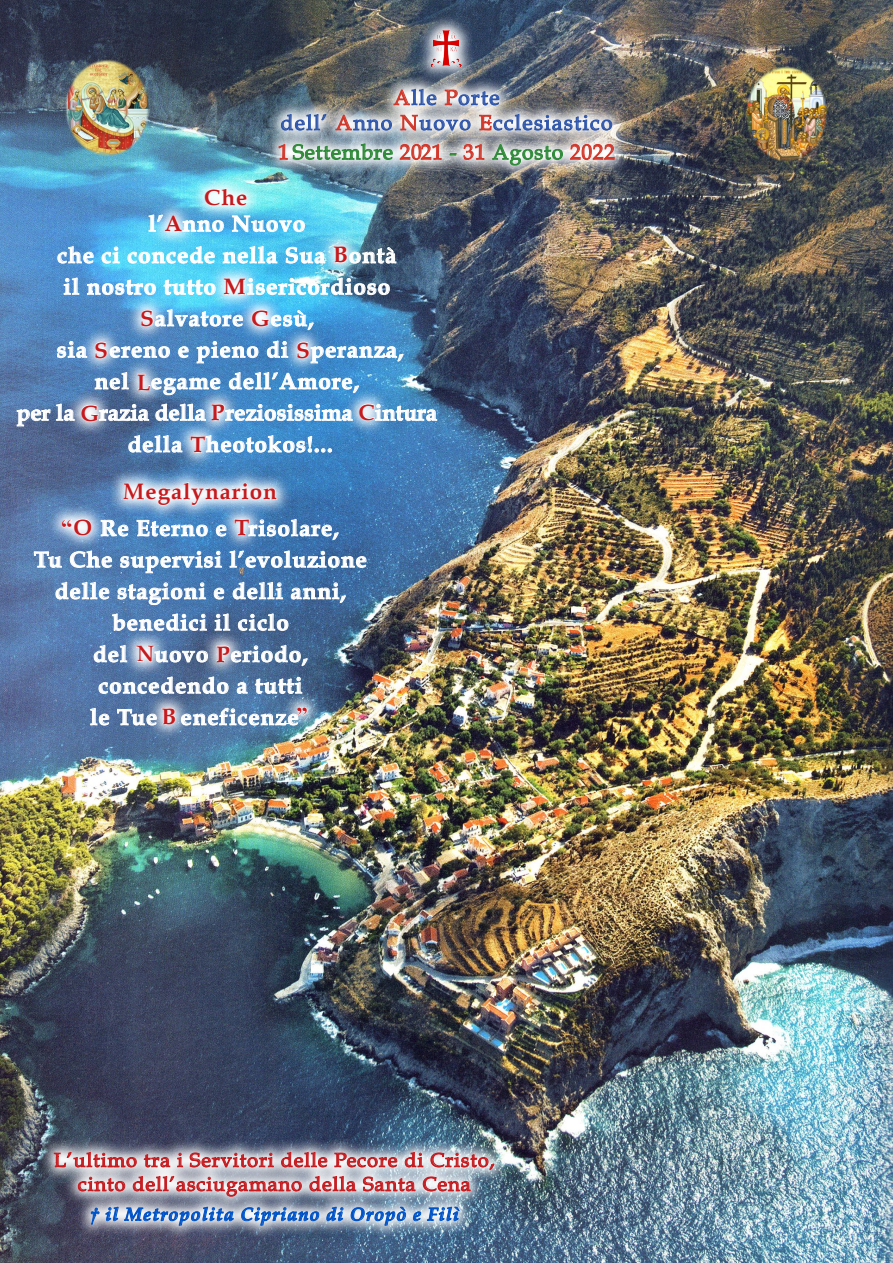
<style>
.page{position:relative;width:893px;height:1263px;background:#fff}
.page>*{position:absolute;margin:0;border:0;box-sizing:border-box;transform-origin:0 0}
.t1{font:22.5px "SK Book Antiqua Pol Uni W Bold";letter-spacing:.04em;color:#fff}
.t2{font:22.5px "SK Book Antiqua Pol Uni W Bold";color:#fff}
.t3{font:22.5px "SK Book Antiqua Pol Uni W Bold";letter-spacing:.04em;color:#c51b1f}
.t4{font:21px "SK Book Antiqua Pol Uni W";letter-spacing:.07em;color:#2f56aa}
.t5{font:21px "SK Book Antiqua Pol Uni W";letter-spacing:.04em;color:#2f8a39}
.t6{font:19.5px "SK Book Antiqua Pol Uni W";letter-spacing:.05em;color:#c51b1f}
.t7{font:italic 700 18px "Palatino Linotype";letter-spacing:.05em;color:#0053c7}
.s1{color:#d1382b}
.s2{color:#c51b1f}
.s3{font-family:"Times New Roman";font-weight:700;color:#c51b1f}
.s4{font-family:"CTOS New Times Bold Italic Test 1";font-weight:400;font-style:normal}
</style>
<div class="page">
<img style="left:0;top:0;width:893px;height:1263px">
<img style="left:39px;top:1137px;width:471px;height:104px">
<img style="left:54px;top:1123px;width:441px;height:74px">
<svg style="left:91px;top:1204px;width:143px;height:22px"></svg>
<svg style="left:241px;top:1207px;width:79px;height:19px"></svg>
<svg style="left:326px;top:1206px;width:18px;height:16px"></svg>
<svg style="left:350px;top:1206px;width:56px;height:20px"></svg>
<svg style="left:413px;top:1204px;width:47px;height:18px"></svg>
<svg style="left:190px;top:173px;width:72px;height:48px"></svg>
<svg style="left:205px;top:187px;width:42px;height:19px"></svg>
<svg style="left:108px;top:468px;width:185px;height:14px"></svg>
<svg style="left:56px;top:582px;width:53px;height:17px"></svg>
<svg style="left:118px;top:582px;width:88px;height:23px"></svg>
<svg style="left:214px;top:588px;width:10px;height:11px"></svg>
<svg style="left:233px;top:582px;width:50px;height:17px"></svg>
<svg style="left:291px;top:582px;width:55px;height:21px"></svg>
<svg style="left:112px;top:613px;width:95px;height:18px"></svg>
<svg style="left:215px;top:613px;width:15px;height:17px"></svg>
<svg style="left:238px;top:613px;width:50px;height:18px"></svg>
<svg style="left:90px;top:708px;width:19px;height:17px"></svg>
<svg style="left:121px;top:630px;width:48px;height:13px"></svg>
<svg style="left:147px;top:694px;width:44px;height:45px"></svg>
<svg style="left:117px;top:706px;width:58px;height:19px"></svg>
<svg style="left:34px;top:482px;width:332px;height:91px"></svg>
<svg style="left:201px;top:630px;width:44px;height:13px"></svg>
<svg style="left:94px;top:643px;width:214px;height:51px"></svg>
<img style="left:65px;top:59px;width:84px;height:97px">
<img style="left:746px;top:66px;width:82px;height:95px">
<img style="left:263px;top:74px;width:367px;height:107px">
<img style="left:278px;top:58px;width:337px;height:113px">
<svg style="left:416px;top:14px;width:60px;height:68px"></svg>
<img style="left:431px;top:30px;width:31px;height:38px">
<svg style="left:232px;top:213px;width:73px;height:19px"></svg>
<svg style="left:58px;top:246px;width:36px;height:17px"></svg>
<svg style="left:102px;top:247px;width:18px;height:16px"></svg>
<svg style="left:128px;top:246px;width:87px;height:17px"></svg>
<svg style="left:223px;top:246px;width:54px;height:17px"></svg>
<svg style="left:286px;top:244px;width:32px;height:19px"></svg>
<svg style="left:64px;top:278px;width:15px;height:17px"></svg>
<svg style="left:87px;top:280px;width:69px;height:15px"></svg>
<svg style="left:164px;top:276px;width:45px;height:19px"></svg>
<svg style="left:57px;top:341px;width:23px;height:17px"></svg>
<svg style="left:178px;top:346px;width:10px;height:12px"></svg>
<svg style="left:197px;top:341px;width:61px;height:22px"></svg>
<svg style="left:267px;top:341px;width:15px;height:17px"></svg>
<svg style="left:95px;top:373px;width:27px;height:16px"></svg>
<svg style="left:229px;top:372px;width:130px;height:21px"></svg>
<svg style="left:17px;top:409px;width:33px;height:17px"></svg>
<svg style="left:56px;top:404px;width:10px;height:17px"></svg>
<svg style="left:156px;top:404px;width:41px;height:17px"></svg>
<svg style="left:128px;top:435px;width:47px;height:17px"></svg>
<svg style="left:150px;top:200px;width:47px;height:47px"></svg>
<svg style="left:149px;top:215px;width:75px;height:17px"></svg>
<svg style="left:318px;top:231px;width:45px;height:47px"></svg>
<svg style="left:334px;top:247px;width:62px;height:16px"></svg>
<svg style="left:209px;top:263px;width:52px;height:46px"></svg>
<img style="left:224px;top:278px;width:166px;height:17px">
<svg style="left:126px;top:294px;width:43px;height:47px"></svg>
<svg style="left:141px;top:309px;width:95px;height:17px"></svg>
<svg style="left:236px;top:294px;width:49px;height:47px"></svg>
<svg style="left:252px;top:307px;width:62px;height:23px"></svg>
<svg style="left:80px;top:326px;width:43px;height:47px"></svg>
<svg style="left:95px;top:342px;width:75px;height:16px"></svg>
<svg style="left:282px;top:326px;width:43px;height:47px"></svg>
<svg style="left:297px;top:342px;width:106px;height:21px"></svg>
<svg style="left:122px;top:358px;width:44px;height:48px"></svg>
<svg style="left:137px;top:374px;width:83px;height:21px"></svg>
<svg style="left:66px;top:389px;width:48px;height:47px"></svg>
<svg style="left:81px;top:404px;width:68px;height:17px"></svg>
<svg style="left:197px;top:388px;width:43px;height:47px"></svg>
<svg style="left:212px;top:404px;width:132px;height:17px"></svg>
<svg style="left:344px;top:388px;width:46px;height:47px"></svg>
<svg style="left:359px;top:402px;width:78px;height:19px"></svg>
<svg style="left:175px;top:421px;width:46px;height:47px"></svg>
<svg style="left:190px;top:435px;width:142px;height:18px"></svg>
<svg style="left:282px;top:691px;width:40px;height:39px"></svg>
<svg style="left:181px;top:707px;width:126px;height:18px"></svg>
<p class="t3" style="left:204px;top:184px;width:45px">Che</p>
<p class="t4" style="left:394px;top:85px;width:107px"><span class="s1">A</span>lle <span class="s1">P</span>orte</p>
<p class="t4" style="left:280px;top:110px;width:333px">dell’ <span class="s1">A</span>nno <span class="s1">N</span>uovo <span class="s1">E</span>cclesiastico</p>
<p class="t5" style="left:278px;top:140px;width:338px"><span class="s1">1</span> Settembre <span class="s1">2021</span> - <span class="s1">31</span> Agosto <span class="s1">2022</span></p>
<p class="t1" style="left:148px;top:210px;width:158px">l’ nno Nuovo</p>
<p class="t1" style="left:57px;top:242px;width:341px">che ci concede nella Sua ontà</p>
<p class="t1" style="left:64px;top:273px;width:328px">il nostro tutto <span class="s2">M</span>isericordioso</p>
<p class="t1" style="left:140px;top:305px;width:175px"><span class="s2">S</span>alvatore esù,</p>
<p class="t1" style="left:57px;top:336px;width:348px">sia ereno e pieno di peranza,</p>
<p class="t1" style="left:95px;top:368px;width:266px">nel egame dell’Amore,</p>
<p class="t2" style="left:17px;top:399px;width:422px">per la razia della reziosissima intura</p>
<p class="t1" style="left:128px;top:431px;width:206px">della heotokos!...</p>
<p class="t3" style="left:164px;top:210px;width:19px">A</p>
<p class="t3" style="left:333px;top:241px;width:17px">B</p>
<p class="t3" style="left:251px;top:305px;width:20px">G</p>
<p class="t3" style="left:94px;top:337px;width:15px">S</p>
<p class="t3" style="left:296px;top:337px;width:15px">S</p>
<p class="t3" style="left:137px;top:369px;width:15px">L</p>
<p class="t3" style="left:80px;top:400px;width:20px">G</p>
<p class="t3" style="left:211px;top:399px;width:15px">P</p>
<p class="t3" style="left:359px;top:399px;width:18px">C</p>
<p class="t3" style="left:190px;top:431px;width:17px">T</p>
<p class="t3" style="left:123px;top:478px;width:156px">Μegalynarion</p>
<p class="t1" style="left:61px;top:515px;width:279px"><span class="s3">“</span><span class="s2">O</span> Re Eterno e risolare,</p>
<p class="t1" style="left:34px;top:546px;width:334px">Tu Che supervisi l’evoluzione</p>
<p class="t1" style="left:55px;top:578px;width:293px">delle stagioni e delli anni,</p>
<p class="t1" style="left:112px;top:609px;width:178px">benedici il ciсlo</p>
<p class="t1" style="left:93px;top:641px;width:216px">del uovo eriodo,</p>
<p class="t1" style="left:98px;top:672px;width:206px">concedendo a tutti</p>
<p class="t1" style="left:90px;top:704px;width:219px">le Tue eneficenze<span class="s3">”</span></p>
<p class="t3" style="left:234px;top:514px;width:17px">T</p>
<p class="t3" style="left:136px;top:640px;width:20px">Ν</p>
<p class="t3" style="left:216px;top:641px;width:15px">P</p>
<p class="t3" style="left:161px;top:703px;width:17px">B</p>
<p class="t6" style="left:54px;top:1148px;width:442px">L’ultimo tra i Servitori delle Pecore di Cristo,</p>
<p class="t6" style="left:78px;top:1172px;width:394px">cinto dell’asciugamano della Santa Cena</p>
<p class="t7" style="left:90px;top:1201px;width:371px"><span class="s4">†</span> il Metropolita Cipriano di Oropò e Filì</p>
</div>
